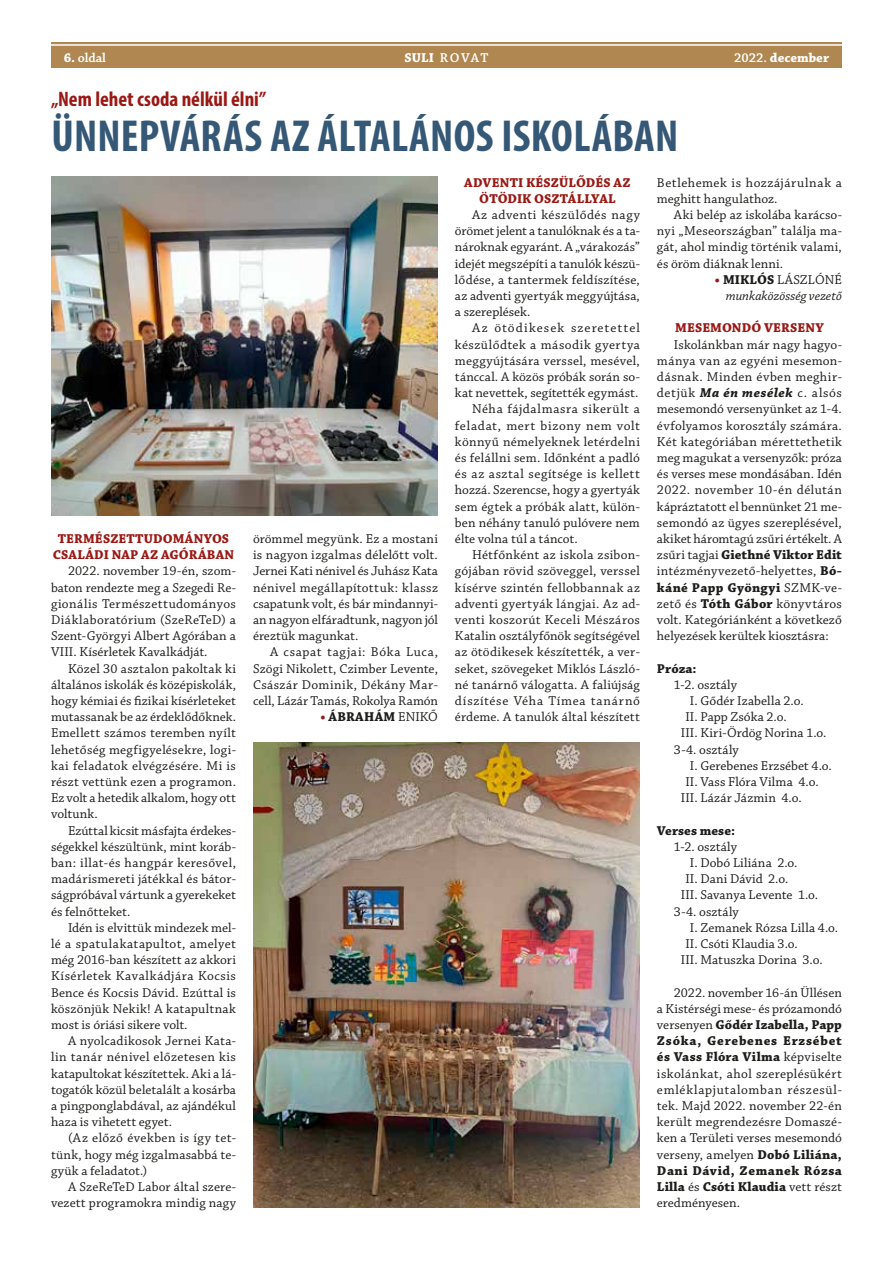
<style>
.page{position:relative;width:893px;height:1263px;background:#fff}
.page>*{position:absolute;margin:0;border:0;box-sizing:border-box;transform-origin:0 0}
.t1{font:700 condensed 45px "Myriad Pro";letter-spacing:.005em;color:#355877}
.t2{font:700 condensed 21px "Myriad Pro";color:#9a1915}
.t3{font:13.5px/16.2px "Chaparral Pro";letter-spacing:.015em;color:#1d1d1b;text-align:justify}
.t4{font:700 13.5px/16.2px "Chaparral Pro";letter-spacing:.01em;color:#9a1915;text-align:center}
.t5{font:13.5px "Chaparral Pro";letter-spacing:.04em;color:#1d1d1b}
.t6{font:13.5px "Chaparral Pro";letter-spacing:.035em;color:#1d1d1b}
.t7{font:italic 13.5px/16.2px "Chaparral Pro";color:#1d1d1b;text-align:right}
.t8{font:700 13.5px "Chaparral Pro";letter-spacing:.005em;color:#1d1d1b}
.t9{font:13.5px "Chaparral Pro";letter-spacing:.055em;color:#1d1d1b}
.t10{font:13.5px "Chaparral Pro";letter-spacing:.075em;color:#1d1d1b}
.t11{font:600 13.5px "Chaparral Pro";letter-spacing:.035em;color:#fff}
.t12{font:13.5px "Chaparral Pro";letter-spacing:-.005em;color:#1d1d1b}
.t13{font:700 13.5px "Chaparral Pro";color:#fff}
.s1{font-weight:700}
.s2{font-weight:600}
.s3{color:#9a1915}
.s4{font-weight:400}
.s5{font-weight:700;font-style:normal;color:#9a1915}
.s6{font-weight:700;font-style:normal}
.s7{font-style:normal}
.s8{font-weight:700;font-style:italic}
</style>
<div class="page">
<div style="left:51px;top:43px;width:791px;height:25px;background:#b08751"></div>
<hr style="left:51px;top:44px;width:791px;height:2px;background:#fff">
<img style="left:51px;top:176px;width:387px;height:340px">
<img style="left:253px;top:742px;width:387px;height:466px">
<p class="t11" style="left:64px;top:50px;width:44px"><span class="s1">6.</span> oldal</p>
<p class="t11" style="left:405px;top:50px;width:85px"><span class="s1">SULI</span> ROVAT</p>
<p class="t13" style="left:734px;top:50px;width:97px"><span class="s2">2022.</span> december</p>
<h2 class="t2" style="left:51px;top:85px;width:217px">„Nem lehet csoda nélkül élni”</h2>
<h1 class="t1" style="left:51px;top:107px;width:628px">ÜNNEPVÁRÁS AZ ÁLTALÁNOS ISKOLÁBAN</h1>
<p class="t4" style="left:53px;top:531px;width:183px">TERMÉSZETTUDOMÁNYOS<br>CSALÁDI NAP AZ AGÓRÁBAN</p>
<p class="t3" style="left:51px;top:563px;width:186px;text-indent:17px">2022. november 19-én, szom&shy;baton rendezte meg a Szegedi Re&shy;gionális Természettudományos Diáklaboratórium (SzeReTeD) a Szent-Györgyi Albert Agórában a VIII. Kísérletek Kavalkádját.</p>
<p class="t3" style="left:51px;top:661px;width:186px;text-indent:17px">Közel 30 asztalon pakoltak ki általános iskolák és középiskolák, hogy kémiai és fizikai kísérleteket mutassanak be az érdeklődőknek.<br>Emellett számos teremben nyílt lehetőség megfigyelésekre, logi&shy;kai feladatok elvégzésére. Mi is részt vettünk ezen a programon.<br>Ez volt a hetedik alkalom, hogy ott voltunk.</p>
<p class="t3" style="left:51px;top:823px;width:186px;text-indent:17px">Ezúttal kicsit másfajta érdekes&shy;ségekkel készültünk, mint koráb&shy;ban: illat-és hangpár keresővel, madárismereti játékkal és bátor&shy;ságpróbával vártunk a gyerekeket és felnőtteket.</p>
<p class="t3" style="left:51px;top:920px;width:186px;text-indent:17px">Idén is elvittük mindezek mel&shy;lé a spatulakatapultot, amelyet még 2016-ban készített az akkori Kísérletek Kavalkádjára Kocsis Bence és Kocsis Dávid. Ezúttal is köszönjük Nekik! A katapultnak most is óriási sikere volt.</p>
<p class="t3" style="left:51px;top:1033px;width:186px;text-indent:17px">A nyolcadikosok Jernei Kata&shy;lin tanár nénivel előzetesen kis katapultokat készítettek. Aki a lá&shy;togatók közül beletalált a kosárba a pingponglabdával, az ajándékul haza is vihetett egyet.</p>
<p class="t3" style="left:51px;top:1130px;width:186px;text-indent:17px">(Az előző években is így tet&shy;tünk, hogy még izgalmasabbá te&shy;gyük a feladatot.)</p>
<p class="t3" style="left:51px;top:1179px;width:186px;text-align:right">A SzeReTeD Labor által szere&shy;vezett programokra mindig nagy</p>
<p class="t3" style="left:253px;top:531px;width:186px">örömmel megyünk. Ez a mostani is nagyon izgalmas délelőtt volt.<br>Jernei Kati nénivel és Juhász Kata nénivel megállapítottuk: klassz csapatunk volt, és bár mindannyi&shy;an nagyon elfáradtunk, nagyon jól éreztük magunkat.</p>
<p class="t3" style="left:253px;top:644px;width:186px;text-indent:17px">A csapat tagjai: Bóka Luca, Szögi Nikolett, Czimber Levente, Császár Dominik, Dékány Mar&shy;cell, Lázár Tamás, Rokolya Ramón</p>
<p class="t8" style="left:320px;top:709px;width:119px"><span class="s3">•</span> ÁBRAHÁM <span class="s4">ENIKŐ</span></p>
<p class="t4" style="left:464px;top:174px;width:168px">ADVENTI KÉSZÜLŐDÉS AZ<br>ÖTÖDIK OSZTÁLLYAL</p>
<p class="t3" style="left:455px;top:207px;width:186px;text-indent:17px">Az adventi készülődés nagy örömet jelent a tanulóknak és a ta&shy;nároknak egyaránt. A „várakozás” idejét megszépíti a tanulók készü&shy;lődése, a tantermek feldíszítése, az adventi gyertyák meggyújtása, a szereplések.</p>
<p class="t10" style="left:472px;top:321px;width:169px">Az ötödikesek szeretettel</p>
<p class="t5" style="left:455px;top:337px;width:186px">készülődtek a második gyertya</p>
<p class="t3" style="left:455px;top:353px;width:186px">meggyújtására verssel, mesével,</p>
<p class="t3" style="left:455px;top:369px;width:186px">tánccal. A közös próbák során so-</p>
<p class="t3" style="left:455px;top:385px;width:185px">kat nevettek, segítették egymást.</p>
<p class="t5" style="left:472px;top:402px;width:169px">Néha fájdalmasra sikerült a</p>
<p class="t5" style="left:455px;top:418px;width:186px">feladat, mert bizony nem volt</p>
<p class="t3" style="left:455px;top:434px;width:186px">könnyű némelyeknek letérdelni</p>
<p class="t3" style="left:455px;top:450px;width:186px">és felállni sem. Időnként a padló</p>
<p class="t6" style="left:455px;top:466px;width:186px">és az asztal segítsége is kellett</p>
<p class="t3" style="left:455px;top:482px;width:186px">hozzá. Szerencse, hogy a gyertyák</p>
<p class="t3" style="left:455px;top:499px;width:186px">sem égtek a próbák alatt, külön-</p>
<p class="t3" style="left:455px;top:515px;width:186px">ben néhány tanuló pulóvere nem</p>
<p class="t3" style="left:455px;top:531px;width:124px">élte volna túl a táncot.</p>
<p class="t3" style="left:472px;top:547px;width:169px">Hétfőnként az iskola zsibon-</p>
<p class="t3" style="left:455px;top:563px;width:186px">gójában rövid szöveggel, verssel</p>
<p class="t3" style="left:455px;top:580px;width:186px">kísérve szintén fellobbannak az</p>
<p class="t6" style="left:455px;top:596px;width:186px">adventi gyertyák lángjai. Az ad-</p>
<p class="t3" style="left:455px;top:612px;width:186px">venti koszorút Keceli Mészáros</p>
<p class="t3" style="left:455px;top:628px;width:186px">Katalin osztályfőnök segítségével</p>
<p class="t3" style="left:455px;top:644px;width:186px">az ötödikesek készítették, a ver-</p>
<p class="t3" style="left:455px;top:661px;width:186px">seket, szövegeket Miklós László-</p>
<p class="t3" style="left:455px;top:677px;width:186px">né tanárnő válogatta. A faliújság</p>
<p class="t9" style="left:455px;top:693px;width:186px">díszítése Véha Tímea tanárnő</p>
<p class="t3" style="left:455px;top:709px;width:186px">érdeme. A tanulók által készített</p>
<p class="t3" style="left:657px;top:175px;width:186px">Betlehemek is hozzájárulnak a meghitt hangulathoz.</p>
<p class="t3" style="left:657px;top:207px;width:186px;text-indent:17px">Aki belép az iskolába karácso&shy;nyi „Meseországban” találja ma&shy;gát, ahol mindig történik valami, és öröm diáknak lenni.</p>
<p class="t7" style="left:714px;top:272px;width:129px"><span class="s5">•</span> <span class="s6">MIKLÓS</span> <span class="s7">LÁSZLÓNÉ </span>munkaközösség vezető</p>
<p class="t4" style="left:675px;top:320px;width:150px">MESEMONDÓ VERSENY</p>
<p class="t3" style="left:657px;top:337px;width:186px;text-indent:17px">Iskolánkban már nagy hagyo&shy;mánya van az egyéni mesemon&shy;dásnak. Minden évben meghir&shy;detjük <span class="s8">Ma én mesélek</span> c. alsós mesemondó versenyünket az 1-4. évfolyamos korosztály számára.<br>Két kategóriában mérettethetik meg magukat a versenyzők: próza és verses mese mondásában. Idén 2022. november 10-én délután kápráztatott el bennünket 21 me&shy;semondó az ügyes szereplésével, akiket háromtagú zsűri értékelt. A zsűri tagjai <span class="s1">Giethné Viktor Edit </span>intézményvezető-helyettes, <span class="s1">Bó&shy;káné Papp Gyöngyi</span> SZMK-ve&shy;zető és <span class="s1">Tóth Gábor</span> könyvtáros volt. Kategóriánként a következő helyezések kerültek kiosztásra:</p>
<p class="t8" style="left:657px;top:660px;width:41px">Próza:</p>
<p class="t3" style="left:674px;top:677px;width:64px">1-2. osztály</p>
<p class="t3" style="left:690px;top:693px;width:115px">I. Gődér Izabella 2.o.</p>
<p class="t3" style="left:685px;top:709px;width:103px">II. Papp Zsóka 2.o.</p>
<p class="t3" style="left:681px;top:725px;width:147px">III. Kiri-Ördög Norina 1.o.</p>
<p class="t3" style="left:674px;top:742px;width:66px">3-4. osztály</p>
<p class="t3" style="left:690px;top:758px;width:143px">I. Gerebenes Erzsébet 4.o.</p>
<p class="t3" style="left:685px;top:774px;width:135px">II. Vass Flóra Vilma 4.o.</p>
<p class="t3" style="left:681px;top:790px;width:122px">III. Lázár Jázmin 4.o.</p>
<p class="t8" style="left:657px;top:822px;width:80px">Verses mese:</p>
<p class="t3" style="left:674px;top:839px;width:64px">1-2. osztály</p>
<p class="t3" style="left:690px;top:855px;width:109px">I. Dobó Liliána 2.o.</p>
<p class="t12" style="left:685px;top:871px;width:104px">II. Dani Dávid 2.o.</p>
<p class="t3" style="left:681px;top:887px;width:139px">III. Savanya Levente 1.o.</p>
<p class="t3" style="left:674px;top:904px;width:66px">3-4. osztály</p>
<p class="t3" style="left:690px;top:920px;width:150px">I. Zemanek Rózsa Lilla 4.o.</p>
<p class="t3" style="left:685px;top:936px;width:114px">II. Csóti Klaudia 3.o.</p>
<p class="t3" style="left:681px;top:952px;width:143px">III. Matuszka Dorina 3.o.</p>
<p class="t3" style="left:657px;top:985px;width:186px;text-indent:17px">2022. november 16-án Üllésen a Kistérségi mese- és prózamondó versenyen <span class="s1">Gődér Izabella, Papp Zsóka, Gerebenes Erzsébet és Vass Flóra Vilma</span> képviselte iskolánkat, ahol szereplésükért emléklapjutalomban részesül&shy;tek. Majd 2022. november 22-én került megrendezésre Domaszé&shy;ken a Területi verses mesemondó verseny, amelyen <span class="s1">Dobó Liliána, Dani Dávid, Zemanek Rózsa Lilla</span> és <span class="s1">Csóti Klaudia</span> vett részt eredményesen.</p>
</div>
